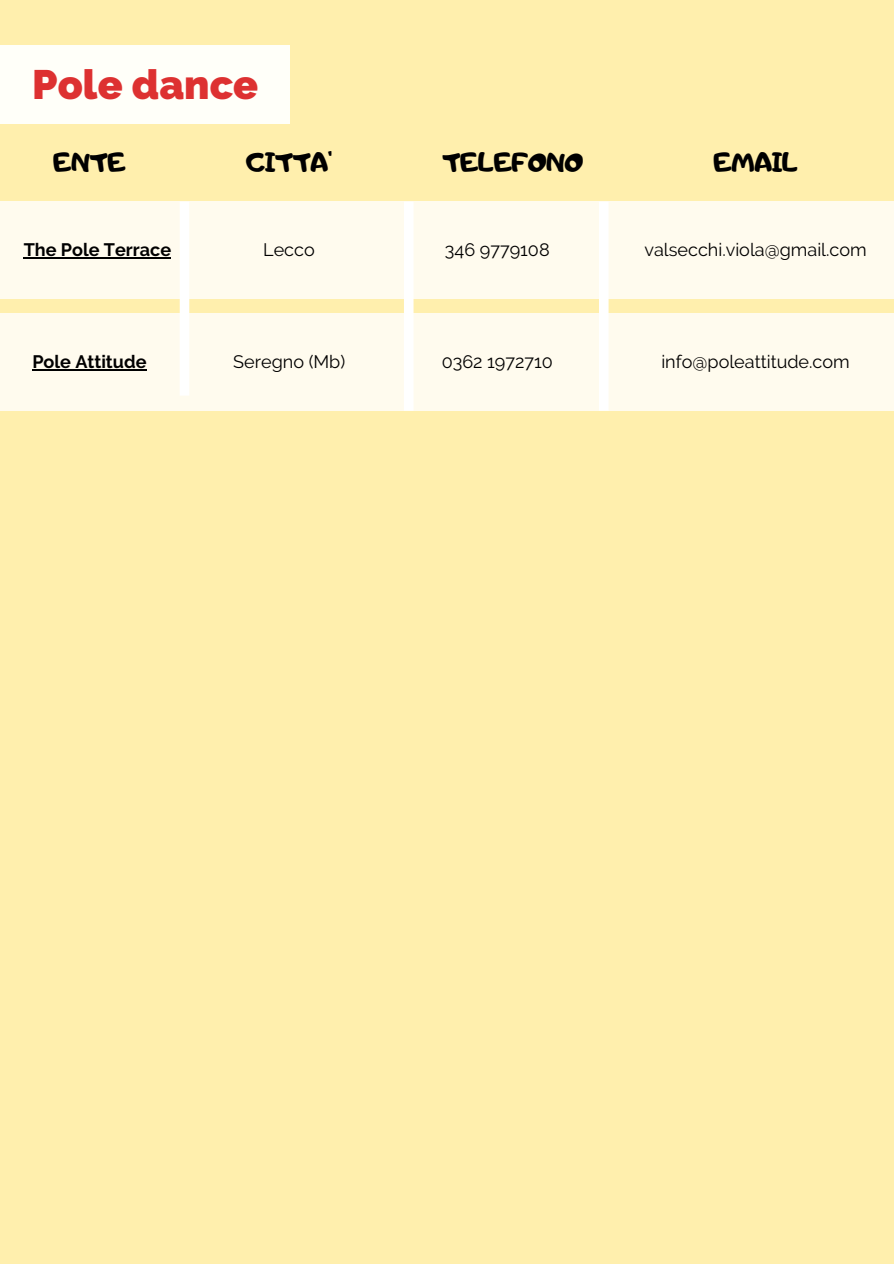
<style>
.page{position:relative;width:894px;height:1264px;background:#fff}
.page>*{position:absolute;margin:0;border:0;box-sizing:border-box;transform-origin:0 0}
.t1{font:800 40.95px "Raleway";color:#dd3131}
.t2{font:31.5px "Adigiana Extreme";color:#000}
.t3{font:18px "Raleway";color:#000}
.t4{font:700 18px "Raleway";color:#000}
</style>
<div class="page">
<div style="left:0;top:0;width:893px;height:1263px;background:#ffefad"></div>
<div style="left:0;top:46px;width:290px;height:78px;background:#fffff9"></div>
<div style="left:0;top:202px;width:893px;height:97px;background:#fffbee"></div>
<svg style="left:180px;top:202px;width:9px;height:112px"></svg>
<svg style="left:404px;top:202px;width:9px;height:112px"></svg>
<svg style="left:598px;top:202px;width:10px;height:112px"></svg>
<hr style="left:24px;top:257px;width:147px;height:1px;background:#000">
<div style="left:0;top:314px;width:893px;height:97px;background:#fffbee"></div>
<hr style="left:32px;top:369px;width:114px;height:1px;background:#000">
<h1 class="t1" style="left:32px;top:60px;width:227px">Pole dance</h1>
<h2 class="t2" style="left:53px;top:141px;width:74px">ENTE</h2>
<h2 class="t2" style="left:246px;top:141px;width:88px">CITTA'</h2>
<h2 class="t2" style="left:442px;top:141px;width:142px">TELEFONO</h2>
<h2 class="t2" style="left:713px;top:141px;width:86px">EMAIL</h2>
<p class="t4" style="left:24px;top:239px;width:149px">The Pole Terrace</p>
<p class="t3" style="left:263px;top:239px;width:53px">Lecco</p>
<p class="t3" style="left:445px;top:239px;width:106px">346 9779108</p>
<p class="t3" style="left:644px;top:239px;width:224px">valsecchi.viola@gmail.com</p>
<p class="t4" style="left:32px;top:351px;width:115px">Pole Attitude</p>
<p class="t3" style="left:233px;top:351px;width:113px">Seregno (Mb)</p>
<p class="t3" style="left:441px;top:351px;width:113px">0362 1972710</p>
<p class="t3" style="left:661px;top:351px;width:190px">info@poleattitude.com</p>
</div>
